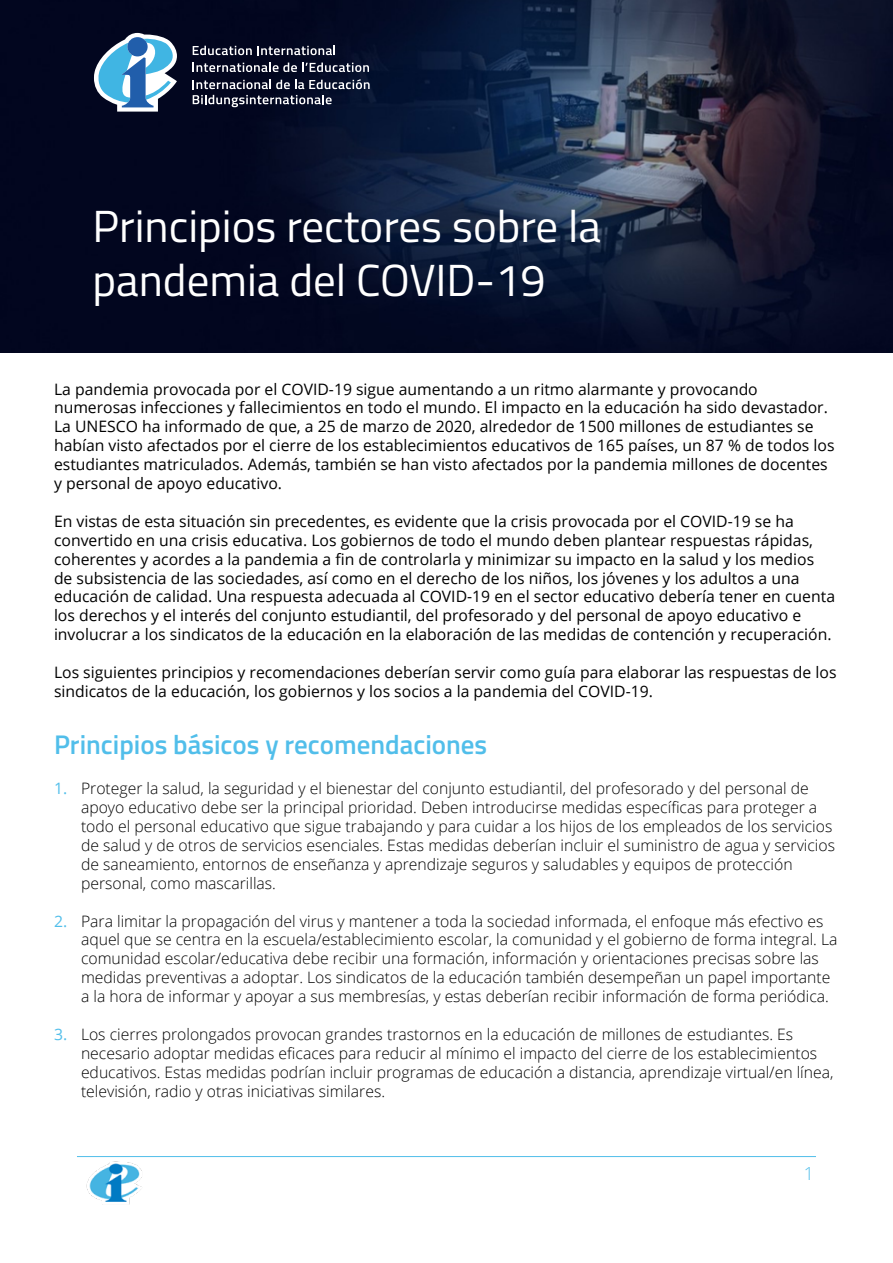
<style>
.page{position:relative;width:893px;height:1263px;background:#fff}
.page>*{position:absolute;margin:0;border:0;box-sizing:border-box;transform-origin:0 0}
.t1{font:45px/54px "Titillium";color:#fff}
.t2{font:600 27px "Titillium";color:#51beea}
.t3{font:300 18px "Open Sans";color:#51beea}
.t4{font:300 15.75px/18.9px "Open Sans";color:#000}
.t5{font:15.75px/18.9px "Open Sans";color:#000}
.s1{font-weight:400;color:#51beea}
</style>
<div class="page">
<img style="left:0;top:0;width:893px;height:352px">
<hr style="left:77px;top:1156px;width:739px;height:1px;background:#51beea">
<img style="left:77px;top:1157px;width:73px;height:48px">
<svg style="left:193px;top:46px;width:142px;height:9px"></svg>
<svg style="left:193px;top:63px;width:176px;height:9px"></svg>
<svg style="left:193px;top:79px;width:177px;height:10px;background:#515668"></svg>
<svg style="left:193px;top:95px;width:139px;height:12px;background:#4b4f61"></svg>
<svg style="left:94px;top:33px;width:83px;height:79px"></svg>
<h1 class="t1" style="left:92px;top:197px;width:510px">Principios rectores sobre la pandemia del COVID-19</h1>
<p class="t5" style="left:54px;top:379px;width:782px">La pandemia provocada por el COVID-19 sigue aumentando a un ritmo alarmante y provocando numerosas infecciones y fallecimientos en todo el mundo. El impacto en la educación ha sido devastador.<br>La UNESCO ha informado de que, a 25 de marzo de 2020, alrededor de 1500 millones de estudiantes se habían visto afectados por el cierre de los establecimientos educativos de 165 países, un 87 % de todos los estudiantes matriculados. Además, también se han visto afectados por la pandemia millones de docentes y personal de apoyo educativo.</p>
<p class="t5" style="left:54px;top:511px;width:783px">En vistas de esta situación sin precedentes, es evidente que la crisis provocada por el COVID-19 se ha convertido en una crisis educativa. Los gobiernos de todo el mundo deben plantear respuestas rápidas, coherentes y acordes a la pandemia a fin de controlarla y minimizar su impacto en la salud y los medios de subsistencia de las sociedades, así como en el derecho de los niños, los jóvenes y los adultos a una educación de calidad. Una respuesta adecuada al COVID-19 en el sector educativo debería tener en cuenta los derechos y el interés del conjunto estudiantil, del profesorado y del personal de apoyo educativo e involucrar a los sindicatos de la educación en la elaboración de las medidas de contención y recuperación.</p>
<p class="t5" style="left:54px;top:662px;width:784px">Los siguientes principios y recomendaciones deberían servir como guía para elaborar las respuestas de los sindicatos de la educación, los gobiernos y los socios a la pandemia del COVID-19.</p>
<h2 class="t2" style="left:54px;top:724px;width:435px">Principios básicos y recomendaciones</h2>
<p class="t4" style="left:81px;top:779px;width:756px;text-indent:-27px"><span class="s1">1.</span> Proteger la salud, la seguridad y el bienestar del conjunto estudiantil, del profesorado y del personal de apoyo educativo debe ser la principal prioridad. Deben introducirse medidas específicas para proteger a todo el personal educativo que sigue trabajando y para cuidar a los hijos de los empleados de los servicios de salud y de otros de servicios esenciales. Estas medidas deberían incluir el suministro de agua y servicios de saneamiento, entornos de enseñanza y aprendizaje seguros y saludables y equipos de protección personal, como mascarillas.</p>
<p class="t4" style="left:81px;top:911px;width:758px;text-indent:-27px"><span class="s1">2.</span> Para limitar la propagación del virus y mantener a toda la sociedad informada, el enfoque más efectivo es aquel que se centra en la escuela/establecimiento escolar, la comunidad y el gobierno de forma integral. La comunidad escolar/educativa debe recibir una formación, información y orientaciones precisas sobre las medidas preventivas a adoptar. Los sindicatos de la educación también desempeñan un papel importante a la hora de informar y apoyar a sus membresías, y estas deberían recibir información de forma periódica.</p>
<p class="t4" style="left:81px;top:1024px;width:754px;text-indent:-27px"><span class="s1">3.</span> Los cierres prolongados provocan grandes trastornos en la educación de millones de estudiantes. Es necesario adoptar medidas eficaces para reducir al mínimo el impacto del cierre de los establecimientos educativos. Estas medidas podrían incluir programas de educación a distancia, aprendizaje virtual/en línea, televisión, radio y otras iniciativas similares.</p>
<p class="t3" style="left:804px;top:1161px;width:12px">1</p>
</div>
